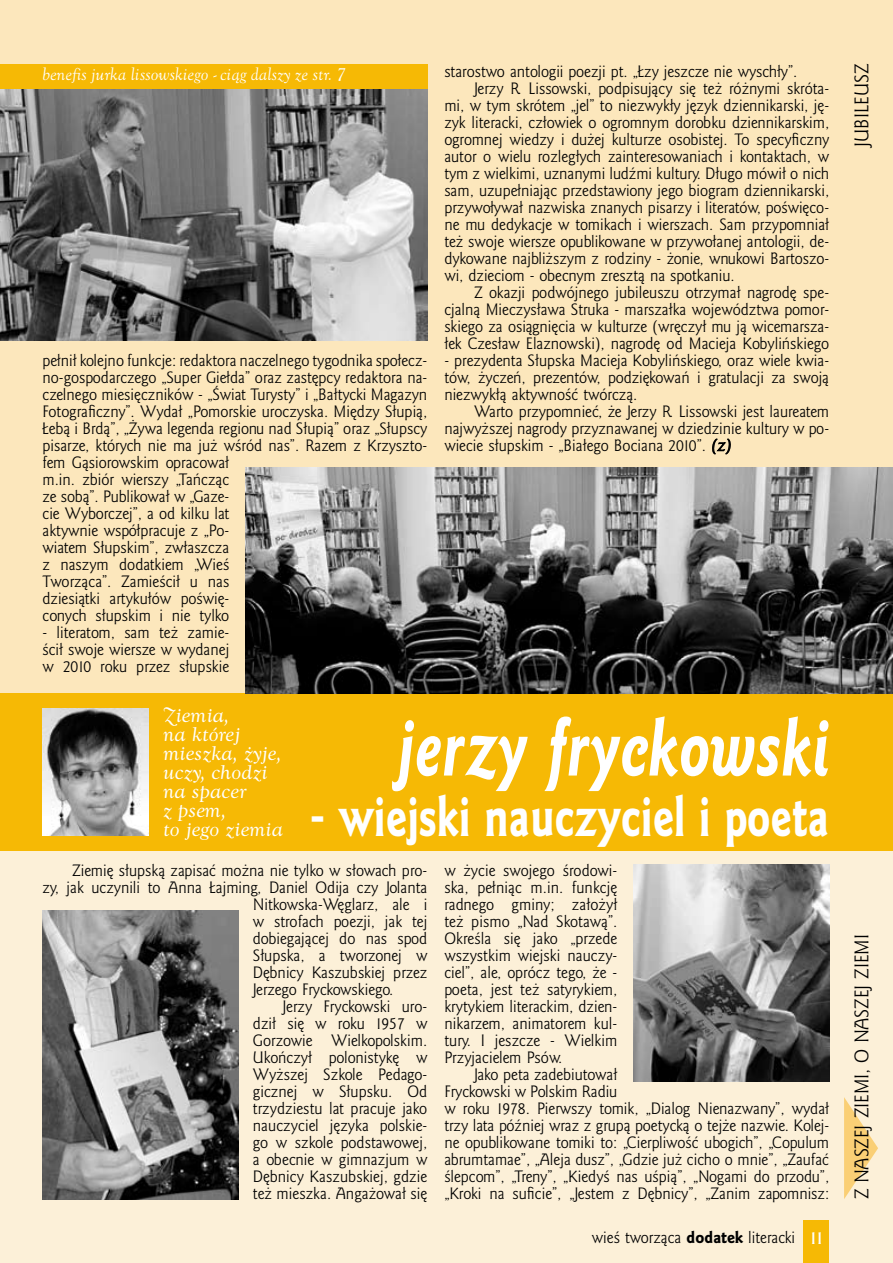
<style>
.page{position:relative;width:893px;height:1263px;background:#fcf0d8}
.page>*{position:absolute;margin:0;border:0;box-sizing:border-box;transform-origin:0 0}
.t1{font:italic 72.15px "Goldy EFN Heavy";letter-spacing:.02em;color:#fff;scale:.77 1}
.t2{font:50.7px "Goldy EFN Heavy";letter-spacing:.01em;color:#fff;scale:.77 1}
.t3{font:18px/18.9px "Goldy Swash EFN";color:#fff}
.t4{font:18px "Goldy EFN";color:#000}
.t5{font:15px/17px "Goldy EFN";color:#000;text-align:justify}
.t6{font:italic 15px "Goldy Olds EFN";letter-spacing:.02em;color:#fff}
.s1{font-family:"Goldy EFN Heavy"}
.s2{font-weight:700;font-size:16.5px;color:#fff}
</style>
<div class="page">
<div style="left:0;top:0;width:893px;height:693px;background:#fce7bc"></div>
<svg style="left:712px;top:438px;width:19px;height:17px"></svg>
<svg style="left:844px;top:1097px;width:34px;height:102px"></svg>
<div style="left:0;top:693px;width:893px;height:157px;background:#f6b905"></div>
<img style="left:43px;top:708px;width:106px;height:127px">
<div style="left:0;top:64px;width:427px;height:26px;background:#f6b905"></div>
<img style="left:0;top:90px;width:427px;height:250px">
<img style="left:246px;top:468px;width:647px;height:225px">
<img style="left:43px;top:910px;width:195px;height:289px">
<img style="left:634px;top:864px;width:195px;height:217px">
<div style="left:804px;top:1220px;width:25px;height:43px;background:#f6b905"></div>
<p class="t6" style="left:43px;top:64px;width:305px">benefis jurka lissowskiego - ciąg dalszy ze str. 7</p>
<p class="t5" style="left:43px;top:352px;width:386px;text-align:left">pełnił kolejno funkcje: redaktora naczelnego tygodnika społecz&shy;no-gospodarczego „Super Giełda” oraz zastępcy redaktora na&shy;czelnego miesięczników - „Świat Turysty” i „Bałtycki Magazyn Fotograficzny”. Wydał „Pomorskie uroczyska. Między Słupią, Łebą i Brdą”, „Żywa legenda regionu nad Słupią” oraz „Słupscy pisarze, których nie ma już wśród nas”. Razem z Krzyszto&shy;fem Gąsiorowskim opracował<br>m.in. zbiór wierszy „Tańcząc<br>ze sobą”. Publikował w „Gaze-<br>cie Wyborczej”, a od kilku lat<br>aktywnie współpracuje z „Po-<br>wiatem Słupskim”, zwłaszcza<br>z naszym dodatkiem „Wieś<br>Tworząca”. Zamieścił u nas<br>dziesiątki artykułów poświę-<br>conych słupskim i nie tylko</p>
<p class="t5" style="left:43px;top:624px;width:188px">- literatom, sam też zamie&shy;ścił swoje wiersze w wydanej w 2010 roku przez słupskie</p>
<p class="t5" style="left:444px;top:63px;width:354px">starostwo antologii poezji pt. „Łzy jeszcze nie wyschły”.</p>
<p class="t5" style="left:474px;top:80px;width:357px">Jerzy R. Lissowski, podpisujący się też różnymi skróta-</p>
<p class="t5" style="left:444px;top:97px;width:386px">mi, w tym skrótem „jel” to niezwykły język dziennikarski, ję-</p>
<p class="t5" style="left:444px;top:114px;width:386px">zyk literacki, człowiek o ogromnym dorobku dziennikarskim,</p>
<p class="t5" style="left:444px;top:131px;width:386px">ogromnej wiedzy i dużej kulturze osobistej. To specyficzny</p>
<p class="t5" style="left:444px;top:148px;width:386px">autor o wielu rozległych zainteresowaniach i kontaktach, w</p>
<p class="t5" style="left:444px;top:165px;width:386px">tym z wielkimi, uznanymi ludźmi kultury. Długo mówił o nich</p>
<p class="t5" style="left:444px;top:182px;width:386px">sam, uzupełniając przedstawiony jego biogram dziennikarski,</p>
<p class="t5" style="left:444px;top:199px;width:386px">przywoływał nazwiska znanych pisarzy i literatów, poświęco-</p>
<p class="t5" style="left:444px;top:216px;width:386px">ne mu dedykacje w tomikach i wierszach. Sam przypomniał</p>
<p class="t5" style="left:444px;top:233px;width:386px">też swoje wiersze opublikowane w przywołanej antologii, de-</p>
<p class="t5" style="left:444px;top:250px;width:386px">dykowane najbliższym z rodziny - żonie, wnukowi Bartoszo-</p>
<p class="t5" style="left:444px;top:267px;width:292px">wi, dzieciom - obecnym zresztą na spotkaniu.</p>
<p class="t5" style="left:474px;top:284px;width:357px">Z okazji podwójnego jubileuszu otrzymał nagrodę spe-</p>
<p class="t5" style="left:444px;top:301px;width:386px">cjalną Mieczysława Struka - marszałka województwa pomor-</p>
<p class="t5" style="left:444px;top:318px;width:386px">skiego za osiągnięcia w kulturze (wręczył mu ją wicemarsza-</p>
<p class="t5" style="left:444px;top:335px;width:386px">łek Czesław Elaznowski), nagrodę od Macieja Kobylińskiego</p>
<p class="t5" style="left:444px;top:352px;width:386px">- prezydenta Słupska Macieja Kobylińskiego, oraz wiele kwia&shy;tów, życzeń, prezentów, podziękowań i gratulacji za swoją niezwykłą aktywność twórczą.</p>
<p class="t5" style="left:444px;top:403px;width:386px;text-indent:30px">Warto przypomnieć, że Jerzy R. Lissowski jest laureatem najwyższej nagrody przyznawanej w dziedzinie kultury w po&shy;wiecie słupskim - „Białego Bociana 2010”. (z)</p>
<p class="t3" style="left:163px;top:706px;width:122px">Ziemia,<br>na której mieszka, żyje, uczy, chodzi na spacer<br>z psem,<br>to jego ziemia</p>
<h1 class="t1" style="left:398px;top:704px;width:562px">jerzy fryckowski</h1>
<h2 class="t2" style="left:310px;top:784px;width:676px">- wiejski nauczyciel i poeta</h2>
<p class="t5" style="left:72px;top:862px;width:357px">Ziemię słupską zapisać można nie tylko w słowach pro-</p>
<p class="t5" style="left:43px;top:879px;width:386px">zy, jak uczynili to Anna Łajming, Daniel Odija czy Jolanta</p>
<p class="t5" style="left:253px;top:896px;width:176px">N itkowska-Węglarz, ale i</p>
<p class="t5" style="left:253px;top:913px;width:176px">w strofach poezji, jak tej</p>
<p class="t5" style="left:253px;top:930px;width:176px">dobiegającej do nas spod</p>
<p class="t5" style="left:253px;top:947px;width:176px">Słupska, a tworzonej w</p>
<p class="t5" style="left:253px;top:964px;width:176px">Dębnicy Kaszubskiej przez</p>
<p class="t5" style="left:253px;top:982px;width:142px">Jerzego Fryckowskiego.</p>
<p class="t5" style="left:283px;top:999px;width:146px">Jerzy Fryckowski uro-</p>
<p class="t5" style="left:253px;top:1016px;width:176px">dził się w roku 1957 w</p>
<p class="t5" style="left:253px;top:1033px;width:176px">Gorzowie Wielkopolskim.</p>
<p class="t5" style="left:253px;top:1050px;width:176px">Ukończył polonistykę w</p>
<p class="t5" style="left:253px;top:1067px;width:176px">Wyższej Szkole Pedago-</p>
<p class="t5" style="left:253px;top:1084px;width:176px">gicznej w Słupsku. Od</p>
<p class="t5" style="left:253px;top:1101px;width:176px">trzydziestu lat pracuje jako</p>
<p class="t5" style="left:253px;top:1118px;width:176px">nauczyciel języka polskie-</p>
<p class="t5" style="left:253px;top:1135px;width:176px">go w szkole podstawowej,</p>
<p class="t5" style="left:253px;top:1152px;width:176px">a obecnie w gimnazjum w</p>
<p class="t5" style="left:253px;top:1169px;width:176px">Dębnicy Kaszubskiej, gdzie</p>
<p class="t5" style="left:253px;top:1186px;width:176px">też mieszka. Angażował się</p>
<p class="t5" style="left:444px;top:862px;width:175px">w życie swojego środowi&shy;ska, pełniąc m.in. funkcję radnego gminy; założył też pismo „Nad Skotawą”.<br>Określa się jako „przede wszystkim wiejski nauczy&shy;ciel”, ale, oprócz tego, że - poeta, jest też satyrykiem, krytykiem literackim, dzien&shy;nikarzem, animatorem kul&shy;tury. I jeszcze - Wielkim Przyjacielem Psów.</p>
<p class="t5" style="left:444px;top:1067px;width:386px;text-align:left;text-indent:30px">Jako peta zadebiutował<br>Fryckowski w Polskim Radiu<br>w roku 1978. Pierwszy tomik, „Dialog N ienazwany”, wydał trzy lata później wraz z grupą poetycką o tejże nazwie. Kolej&shy;ne opublikowane tomiki to: „Cierpliwość ubogich”, „Copulum abrumtamae”, „Aleja dusz”, „Gdzie już cicho o mnie”, „Zaufać ślepcom”, „Treny”, „Kiedyś nas uśpią”, „Nogami do przodu”, „Kroki na suficie”, „Jestem z Dębnicy”, „Zanim zapomnisz:</p>
<p class="t5" style="left:592px;top:1230px;width:232px">wieś tworząca <span class="s1">dodatek</span> literacki <span class="s2">11</span></p>
<p class="t4" style="left:851px;top:147px;width:85px;rotate:-90deg">jubileusz</p>
<p class="t4" style="left:851px;top:1199px;width:266px;rotate:-90deg">z naszej ziem i, o naszej ziem i</p>
</div>
